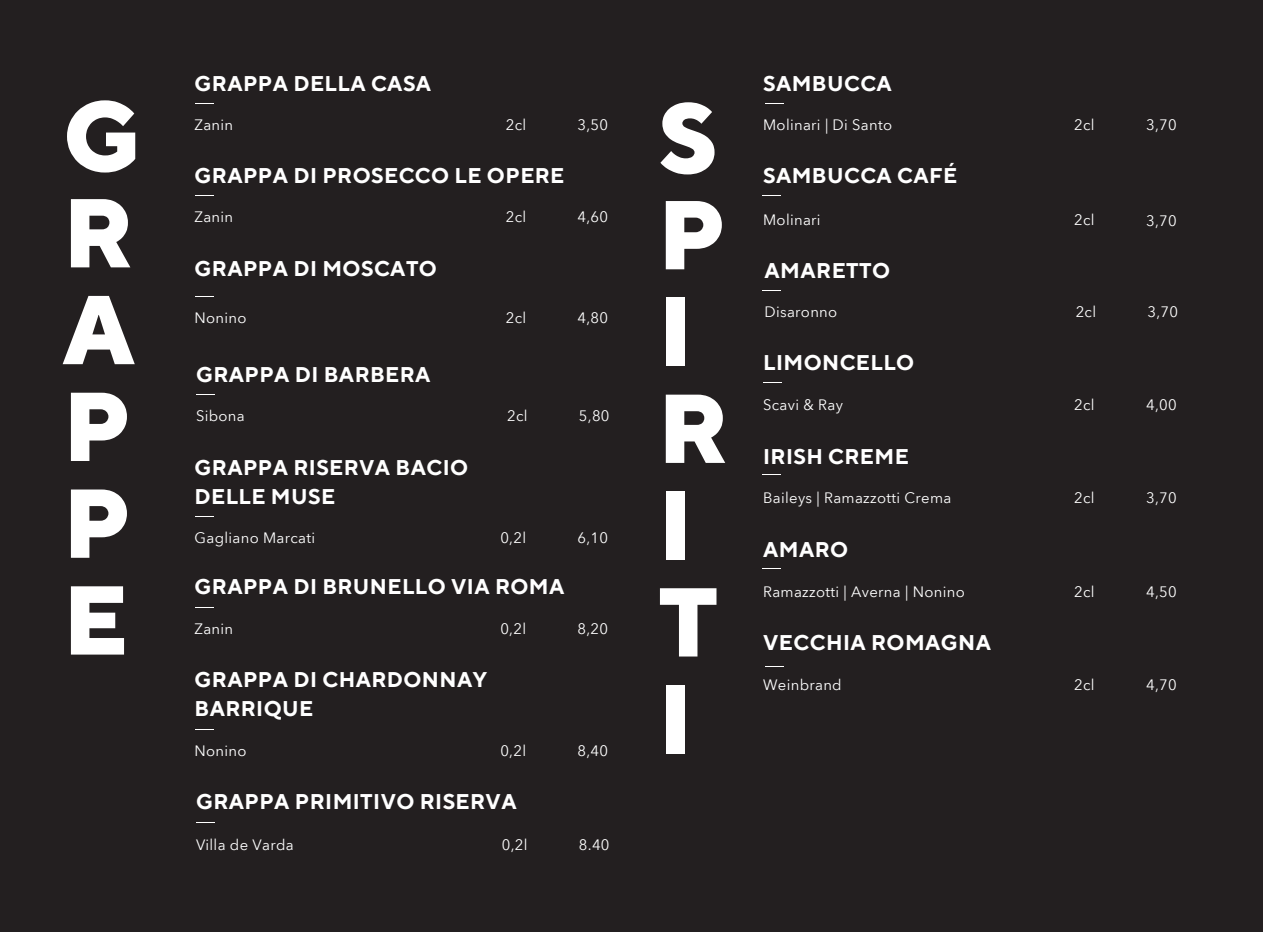
<style>
.page{position:relative;width:1263px;height:932px;background:#fff}
.page>*{position:absolute;margin:0;border:0;box-sizing:border-box;transform-origin:0 0}
.t1{font:800 97.5px/96.8px "TT Norms Pro";color:#fff;text-align:justify}
.t2{font:700 21.3px/29.2px "TT Norms Pro";letter-spacing:.02em;color:#fff}
.t3{font:14.85px "Avenir Next Arabic";letter-spacing:.02em;color:#fff}
</style>
<div class="page">
<div style="left:0;top:0;width:1263px;height:931px;background:#231f20"></div>
<svg style="left:195px;top:103px;width:18px;height:1px"></svg>
<svg style="left:195px;top:195px;width:18px;height:1px"></svg>
<svg style="left:196px;top:394px;width:19px;height:1px"></svg>
<svg style="left:195px;top:607px;width:18px;height:1px"></svg>
<svg style="left:195px;top:296px;width:18px;height:1px"></svg>
<svg style="left:195px;top:516px;width:18px;height:1px"></svg>
<svg style="left:762px;top:195px;width:19px;height:1px"></svg>
<svg style="left:763px;top:382px;width:19px;height:1px"></svg>
<svg style="left:762px;top:474px;width:19px;height:1px"></svg>
<svg style="left:762px;top:290px;width:19px;height:1px"></svg>
<svg style="left:765px;top:103px;width:18px;height:1px"></svg>
<svg style="left:765px;top:666px;width:18px;height:1px"></svg>
<h1 class="t1" style="left:63px;top:92px;width:79px">G R A P P E</h1>
<h2 class="t2" style="left:195px;top:69px;width:238px">GRAPPA DELLA CASA</h2>
<p class="t3" style="left:195px;top:116px;width:40px">Zanin</p>
<p class="t3" style="left:506px;top:116px;width:22px">2cl</p>
<p class="t2" style="left:195px;top:161px;width:371px">GRAPPA DI PROSECCO LE OPERE</p>
<p class="t3" style="left:195px;top:208px;width:40px">Zanin</p>
<h2 class="t3" style="left:506px;top:208px;width:22px">2cl</h2>
<p class="t3" style="left:577px;top:116px;width:32px">3,50</p>
<p class="t3" style="left:577px;top:208px;width:32px">4,60</p>
<p class="t2" style="left:195px;top:254px;width:244px">GRAPPA DI MOSCATO</p>
<p class="t3" style="left:195px;top:309px;width:54px">Nonino</p>
<h2 class="t3" style="left:506px;top:309px;width:22px">2cl</h2>
<p class="t3" style="left:577px;top:309px;width:32px">4,80</p>
<p class="t2" style="left:196px;top:360px;width:236px">GRAPPA DI BARBERA</p>
<p class="t3" style="left:196px;top:407px;width:50px">Sibona</p>
<p class="t3" style="left:507px;top:407px;width:22px">2cl</p>
<h2 class="t3" style="left:579px;top:407px;width:32px">5,80</h2>
<p class="t2" style="left:195px;top:453px;width:275px">GRAPPA RISERVA BACIO<br>DELLE MUSE</p>
<p class="t3" style="left:195px;top:529px;width:122px">Gagliano Marcati</p>
<p class="t3" style="left:500px;top:529px;width:27px">0,2l</p>
<h2 class="t3" style="left:577px;top:529px;width:32px">6,10</h2>
<p class="t2" style="left:195px;top:573px;width:371px">GRAPPA DI BRUNELLO VIA ROMA</p>
<h2 class="t3" style="left:195px;top:620px;width:40px">Zanin</h2>
<p class="t3" style="left:500px;top:619px;width:27px">0,2l</p>
<p class="t3" style="left:577px;top:620px;width:32px">8,20</p>
<p class="t2" style="left:195px;top:665px;width:294px">GRAPPA DI CHARDONNAY<br>BARRIQUE</p>
<h2 class="t3" style="left:195px;top:742px;width:54px">Nonino</h2>
<p class="t3" style="left:500px;top:741px;width:27px">0,2l</p>
<p class="t3" style="left:577px;top:742px;width:32px">8,40</p>
<h2 class="t2" style="left:196px;top:787px;width:322px">GRAPPA PRIMITIVO RISERVA</h2>
<p class="t3" style="left:196px;top:836px;width:99px">Villa de Varda</p>
<p class="t3" style="left:502px;top:836px;width:27px">0,2l</p>
<p class="t3" style="left:579px;top:836px;width:32px">8.40</p>
<h1 class="t1" style="left:658px;top:94px;width:71px;text-align:left">S<br>P<br>I<br>R<br>I<br>T<br>I</h1>
<h2 class="t2" style="left:763px;top:69px;width:130px">SAMBUCCA</h2>
<p class="t3" style="left:763px;top:116px;width:131px">Molinari | Di Santo</p>
<p class="t3" style="left:1074px;top:116px;width:22px">2cl</p>
<p class="t3" style="left:1146px;top:116px;width:32px">3,70</p>
<h2 class="t2" style="left:763px;top:162px;width:187px">SAMBUCCA CAFÉ</h2>
<p class="t3" style="left:763px;top:212px;width:59px">Molinari</p>
<p class="t3" style="left:1074px;top:211px;width:22px">2cl</p>
<p class="t3" style="left:1146px;top:212px;width:32px">3,70</p>
<p class="t2" style="left:765px;top:256px;width:127px">AMARETTO</p>
<p class="t3" style="left:765px;top:303px;width:74px">Disaronno</p>
<p class="t2" style="left:763px;top:349px;width:153px">LIMONCELLO</p>
<p class="t3" style="left:763px;top:396px;width:81px">Scavi &amp; Ray</p>
<p class="t2" style="left:763px;top:442px;width:147px">IRISH CREME</p>
<h2 class="t3" style="left:763px;top:489px;width:190px">Baileys | Ramazzotti Crema</h2>
<h2 class="t3" style="left:1076px;top:303px;width:22px">2cl</h2>
<p class="t3" style="left:1147px;top:303px;width:32px">3,70</p>
<p class="t3" style="left:1074px;top:396px;width:22px">2cl</p>
<h2 class="t3" style="left:1146px;top:396px;width:32px">4,00</h2>
<p class="t3" style="left:1074px;top:489px;width:22px">2cl</p>
<p class="t3" style="left:1146px;top:489px;width:32px">3,70</p>
<p class="t2" style="left:763px;top:536px;width:87px">AMARO</p>
<h2 class="t3" style="left:763px;top:583px;width:203px">Ramazzotti | Averna | Nonino</h2>
<p class="t3" style="left:1074px;top:583px;width:22px">2cl</p>
<p class="t3" style="left:1146px;top:583px;width:32px">4,50</p>
<h2 class="t2" style="left:763px;top:629px;width:229px">VECCHIA ROMAGNA</h2>
<p class="t3" style="left:763px;top:675px;width:80px">Weinbrand</p>
<p class="t3" style="left:1074px;top:675px;width:22px">2cl</p>
<p class="t3" style="left:1146px;top:676px;width:32px">4,70</p>
</div>
